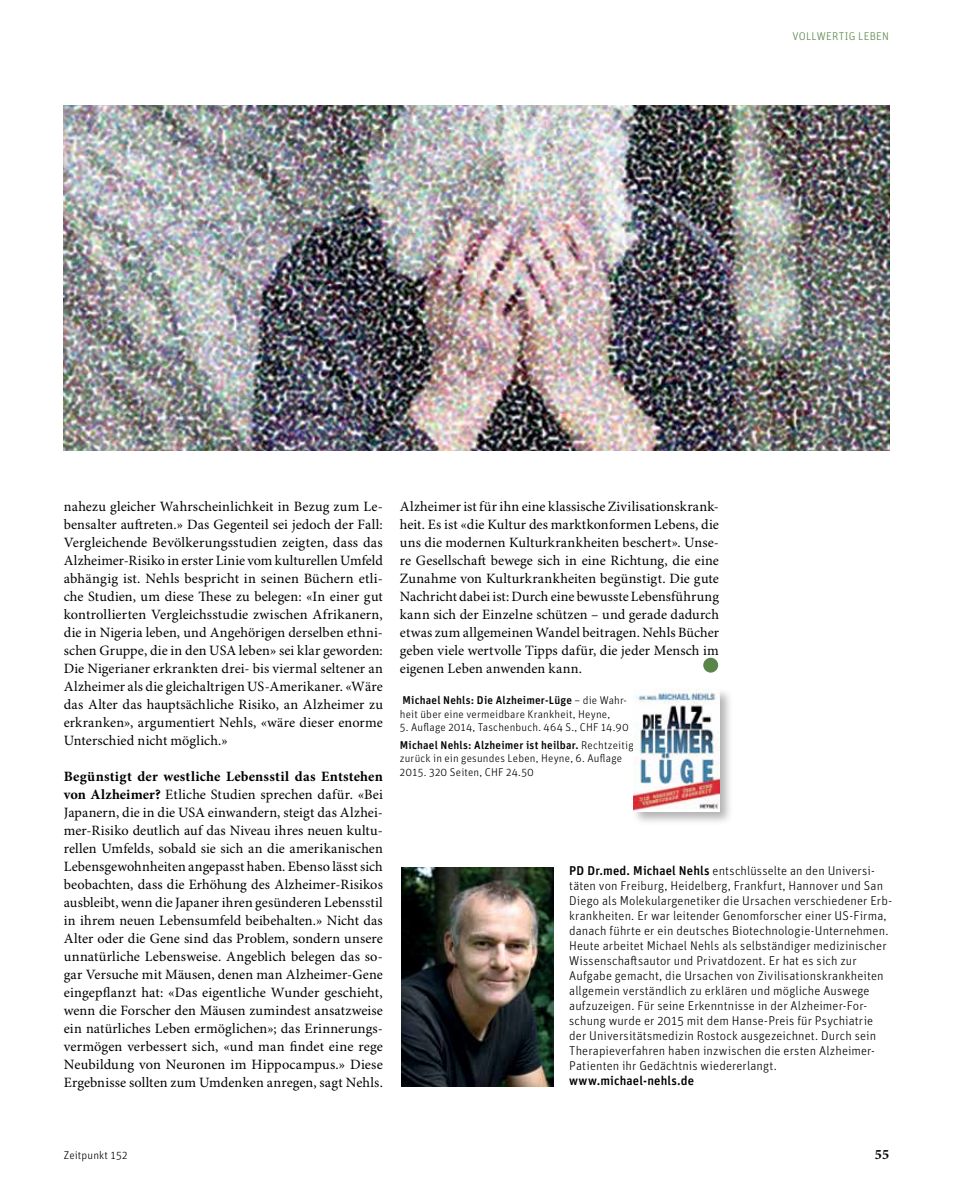
<style>
.page{position:relative;width:953px;height:1191px;background:#fff}
.page>*{position:absolute;margin:0;border:0;box-sizing:border-box;transform-origin:0 0}
.t1{font:14.25px/18px "Minion Pro";letter-spacing:.005em;color:#000;text-align:justify}
.t2{font:700 14.25px "Minion Pro";color:#000}
.t3{font:300 12.75px/15px "Unit OT";letter-spacing:.01em;color:#000}
.t4{font:500 12.75px "Unit OT";letter-spacing:.01em;color:#000}
.t5{font:300 11.25px/13.5px "Unit OT";letter-spacing:.02em;color:#000}
.t6{font:300 11.25px "Unit OT";letter-spacing:.03em;color:#598548}
.s1{font-weight:700}
.s2{font-weight:500}
</style>
<div class="page">
<div style="left:703px;top:657px;width:15px;height:15px;background:#598548;border-radius:50%"></div>
<img style="left:401px;top:867px;width:152px;height:219px">
<div style="left:631px;top:687px;width:102px;height:138px;background:#000;opacity:.3"></div>
<img style="left:634px;top:689px;width:85px;height:122px">
<img style="left:64px;top:105px;width:825px;height:346px">
<p class="t6" style="left:792px;top:29px;width:98px">VOLLWERTIG LEBEN</p>
<p class="t1" style="left:64px;top:497px;width:320px">nahezu gleicher Wahrscheinlichkeit in Bezug zum Le&shy;bensalter auftreten.» Das Gegenteil sei jedoch der Fall:<br>Vergleichende Bevölkerungsstudien zeigten, dass das Alzheimer-Risiko in erster Linie vom kulturellen Umfeld abhängig ist. Nehls bespricht in seinen Büchern etli&shy;che Studien, um diese These zu belegen: «In einer gut kontrollierten Vergleichsstudie zwischen Afrikanern, die in Nigeria leben, und Angehörigen derselben ethni&shy;schen Gruppe, die in den USA leben» sei klar geworden:<br>Die Nigerianer erkrankten drei- bis viermal seltener an Alzheimer als die gleichaltrigen US-Amerikaner. «Wäre das Alter das hauptsächliche Risiko, an Alzheimer zu erkranken», argumentiert Nehls, «wäre dieser enorme Unterschied nicht möglich.»</p>
<p class="t1" style="left:64px;top:767px;width:320px"><span class="s1">Begünstigt der westliche Lebensstil das Entstehen von Alzheimer?</span> Etliche Studien sprechen dafür. «Bei Japanern, die in die USA einwandern, steigt das Alzhei&shy;mer-Risiko deutlich auf das Niveau ihres neuen kultu&shy;rellen Umfelds, sobald sie sich an die amerikanischen Lebensgewohnheiten angepasst haben. Ebenso lässt sich beobachten, dass die Erhöhung des Alzheimer-Risikos ausbleibt, wenn die Japaner ihren gesünderen Lebensstil in ihrem neuen Lebensumfeld beibehalten.» Nicht das Alter oder die Gene sind das Problem, sondern unsere unnatürliche Lebensweise. Angeblich belegen das so&shy;gar Versuche mit Mäusen, denen man Alzheimer-Gene eingepflanzt hat: «Das eigentliche Wunder geschieht, wenn die Forscher den Mäusen zumindest ansatzweise ein natürliches Leben ermöglichen»; das Erinnerungs&shy;vermögen verbessert sich, «und man findet eine rege Neubildung von Neuronen im Hippocampus.» Diese Ergebnisse sollten zum Umdenken anregen, sagt Nehls.</p>
<p class="t1" style="left:400px;top:497px;width:320px">Alzheimer ist für ihn eine klassische Zivilisationskrank&shy;heit. Es ist «die Kultur des marktkonformen Lebens, die uns die modernen Kulturkrankheiten beschert». Unse&shy;re Gesellschaft bewege sich in eine Richtung, die eine Zunahme von Kulturkrankheiten begünstigt. Die gute Nachricht dabei ist: Durch eine bewusste Lebensführung kann sich der Einzelne schützen – und gerade dadurch etwas zum allgemeinen Wandel beitragen. Nehls Bücher geben viele wertvolle Tipps dafür, die jeder Mensch im eigenen Leben anwenden kann.</p>
<p class="t5" style="left:400px;top:693px;width:228px"><span class="s2">Michael Nehls: Die Alzheimer-Lüge</span> – die Wahr&shy;heit über eine vermeidbare Krankheit, Heyne,</p>
<p class="t5" style="left:400px;top:718px;width:235px;line-height:17.7px">5. Auflage 2014, Taschenbuch. 464 S., CHF 14.90<br><span class="s2">Michael Nehls: Alzheimer ist heilbar.</span> Rechtzeitig</p>
<p class="t5" style="left:400px;top:752px;width:224px">zurück in ein gesundes Leben, Heyne, 6. Auflage<br>2015. 320 Seiten, CHF 24.50</p>
<p class="t3" style="left:569px;top:863px;width:324px"><span class="s2">PD Dr.med. Michael Nehls</span> entschlüsselte an den Universi&shy;täten von Freiburg, Heidelberg, Frankfurt, Hannover und San Diego als Molekulargenetiker die Ursachen verschiedener Erb&shy;krankheiten. Er war leitender Genomforscher einer US-Firma, danach führte er ein deutsches Biotechnologie-Unternehmen.<br>Heute arbeitet Michael Nehls als selbständiger medizinischer Wissenschaftsautor und Privatdozent. Er hat es sich zur Aufgabe gemacht, die Ursachen von Zivilisationskrankheiten allgemein verständlich zu erklären und mögliche Auswege aufzuzeigen. Für seine Erkenntnisse in der Alzheimer-For&shy;schung wurde er 2015 mit dem Hanse-Preis für Psychiatrie der Universitätsmedizin Rostock ausgezeichnet. Durch sein Therapieverfahren haben inzwischen die ersten Alzheimer-Patienten ihr Gedächtnis wiedererlangt.</p>
<p class="t4" style="left:569px;top:1072px;width:126px">www.michael-nehls.de</p>
<p class="t5" style="left:64px;top:1148px;width:65px">Zeitpunkt 152</p>
<p class="t2" style="left:874px;top:1145px;width:16px">55</p>
</div>
